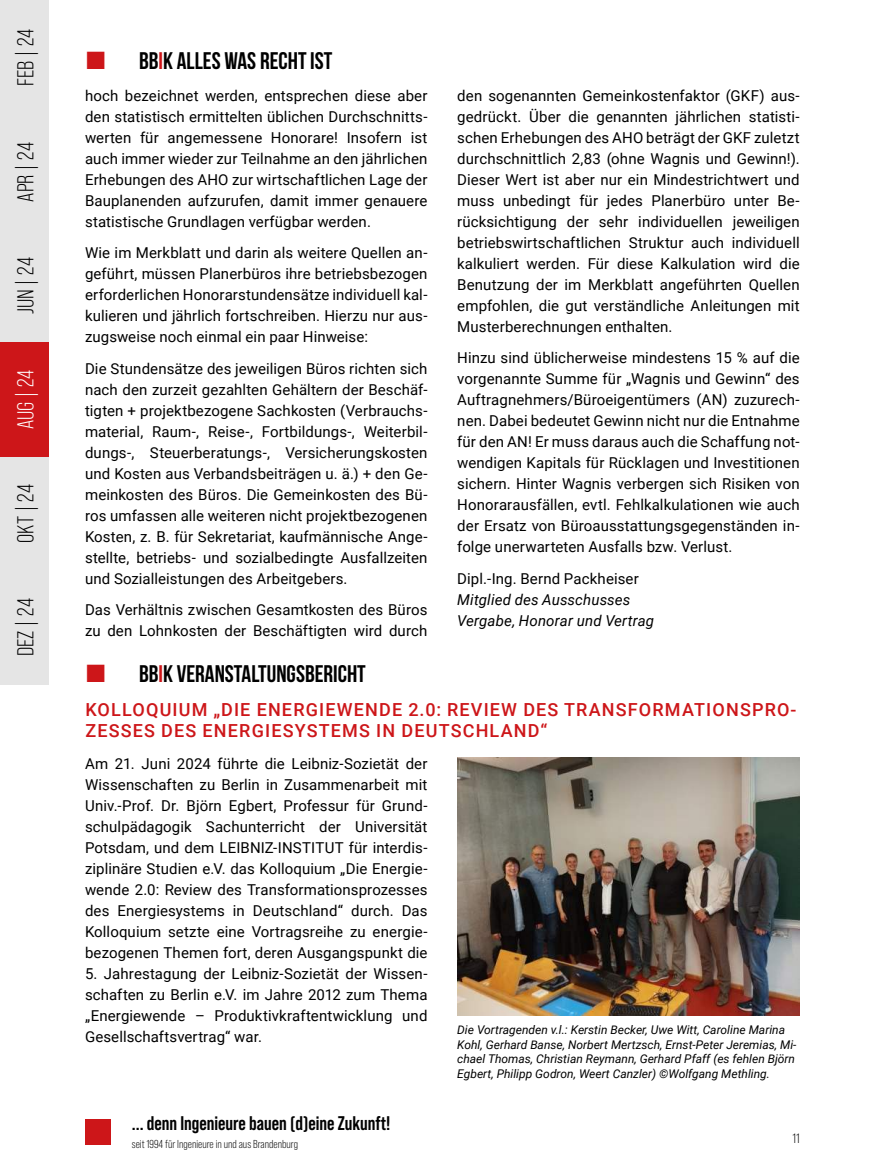
<style>
.page{position:relative;width:872px;height:1170px;background:#fff}
.page>*{position:absolute;margin:0;border:0;box-sizing:border-box;transform-origin:0 0}
.t1{font:700 24px "Bebas Neue";color:#000}
.t2{font:22.95px "Bebas Neue Pro";color:#000}
.t3{font:22.95px "Bebas Neue Pro";color:#fff}
.t4{font:700 19.8px "Bebas Neue Pro";color:#000}
.t5{font:500 18px/21.6px "Roboto";letter-spacing:.065em;color:#cd1619}
.t6{font:15px/21px "Roboto";letter-spacing:.005em;color:#000;text-align:justify}
.t7{font:italic 15px/21px "Roboto";letter-spacing:.01em;color:#000}
.t8{font:13.5px "Bebas Neue Pro";color:#000}
.t9{font:italic 12px/14.4px "Roboto";color:#000}
.t10{font:11.55px "Bebas Neue Pro";color:#000}
.s1{color:#cd1619}
</style>
<div class="page">
<div style="left:85px;top:1118px;width:26px;height:26px;background:#cd1619"></div>
<div style="left:0;top:0;width:48px;height:114px;background:#e5e5e5"></div>
<div style="left:0;top:114px;width:48px;height:115px;background:#e5e5e5"></div>
<div style="left:0;top:229px;width:48px;height:113px;background:#e5e5e5"></div>
<div style="left:0;top:342px;width:48px;height:115px;background:#cd1619"></div>
<div style="left:0;top:457px;width:48px;height:112px;background:#e5e5e5"></div>
<div style="left:0;top:569px;width:48px;height:115px;background:#e5e5e5"></div>
<img style="left:457px;top:757px;width:342px;height:257px">
<h2 class="t2" style="left:15px;top:86px;width:59px;rotate:-90deg">FEB | 24</h2>
<h2 class="t2" style="left:15px;top:201px;width:61px;rotate:-90deg">APR | 24</h2>
<h2 class="t2" style="left:15px;top:314px;width:58px;rotate:-90deg">JUN | 24</h2>
<h2 class="t3" style="left:15px;top:429px;width:61px;rotate:-90deg">AUG | 24</h2>
<h2 class="t2" style="left:15px;top:542px;width:60px;rotate:-90deg">OKT | 24</h2>
<h2 class="t2" style="left:15px;top:656px;width:59px;rotate:-90deg">DEZ | 24</h2>
<h1 class="t1" style="left:139px;top:47px;width:195px">BB<span class="s1">I</span>K ALLES WAS RECHT IST</h1>
<p class="t6" style="left:85px;top:86px;width:344px">hoch bezeichnet werden, entsprechen diese aber den statistisch ermittelten üblichen Durchschnitts&shy;werten für angemessene Honorare! Insofern ist auch immer wieder zur Teilnahme an den jährlichen Erhebungen des AHO zur wirtschaftlichen Lage der Bauplanenden aufzurufen, damit immer genauere statistische Grundlagen verfügbar werden.</p>
<p class="t6" style="left:85px;top:243px;width:344px">Wie im Merkblatt und darin als weitere Quellen an&shy;geführt, müssen Planerbüros ihre betriebsbezogen erforderlichen Honorarstundensätze individuell kal&shy;kulieren und jährlich fortschreiben. Hierzu nur aus&shy;zugsweise noch einmal ein paar Hinweise:</p>
<p class="t6" style="left:85px;top:359px;width:344px">Die Stundensätze des jeweiligen Büros richten sich nach den zurzeit gezahlten Gehältern der Beschäf&shy;tigten + projektbezogene Sachkosten (Verbrauchs&shy;material, Raum-, Reise-, Fortbildungs-, Weiterbil&shy;dungs-, Steuerberatungs-, Versicherungskosten und Kosten aus Verbandsbeiträgen u. ä.) + den Ge&shy;meinkosten des Büros. Die Gemeinkosten des Bü&shy;ros umfassen alle weiteren nicht projektbezogenen Kosten, z. B. für Sekretariat, kaufmännische Ange&shy;stellte, betriebs- und sozialbedingte Ausfallzeiten und Sozialleistungen des Arbeitgebers.</p>
<p class="t6" style="left:85px;top:600px;width:344px">Das Verhältnis zwischen Gesamtkosten des Büros zu den Lohnkosten der Beschäftigten wird durch</p>
<p class="t6" style="left:457px;top:86px;width:344px">den sogenannten Gemeinkostenfaktor (GKF) aus&shy;gedrückt. Über die genannten jährlichen statisti&shy;schen Erhebungen des AHO beträgt der GKF zuletzt durchschnittlich 2,83 (ohne Wagnis und Gewinn!).<br>Dieser Wert ist aber nur ein Mindestrichtwert und muss unbedingt für jedes Planerbüro unter Be&shy;rücksichtigung der sehr individuellen jeweiligen betriebswirtschaftlichen Struktur auch individuell kalkuliert werden. Für diese Kalkulation wird die Benutzung der im Merkblatt angeführten Quellen empfohlen, die gut verständliche Anleitungen mit Musterberechnungen enthalten.</p>
<p class="t6" style="left:457px;top:348px;width:344px">Hinzu sind üblicherweise mindestens 15 % auf die vorgenannte Summe für „Wagnis und Gewinn“ des Auftragnehmers/Büroeigentümers (AN) zuzurech&shy;nen. Dabei bedeutet Gewinn nicht nur die Entnahme für den AN! Er muss daraus auch die Schaffung not&shy;wendigen Kapitals für Rücklagen und Investitionen sichern. Hinter Wagnis verbergen sich Risiken von Honorarausfällen, evtl. Fehlkalkulationen wie auch der Ersatz von Büroausstattungsgegenständen in&shy;folge unerwarteten Ausfalls bzw. Verlust.</p>
<p class="t6" style="left:457px;top:569px;width:183px">Dipl.-Ing. Bernd Packheiser</p>
<p class="t7" style="left:457px;top:590px;width:198px">Mitglied des Ausschusses<br>Vergabe, Honorar und Vertrag</p>
<h1 class="t1" style="left:139px;top:659px;width:228px">BB<span class="s1">I</span>K VERANSTALTUNGSBERICHT</h1>
<p class="t5" style="left:85px;top:699px;width:712px">KOLLOQUIUM „DIE ENERGIEWENDE 2.0: REVIEW DES TRANSFORMATIONSPRO-<br>ZESSES DES ENERGIESYSTEMS IN DEUTSCHLAND“</p>
<p class="t6" style="left:85px;top:753px;width:344px">Am 21. Juni 2024 führte die Leibniz-Sozietät der Wissenschaften zu Berlin in Zusammenarbeit mit Univ.-Prof. Dr. Björn Egbert, Professur für Grund&shy;schulpädagogik Sachunterricht der Universität Potsdam, und dem LEIBNIZ-INSTITUT für interdis&shy;ziplinäre Studien e.V. das Kolloquium „Die Energie&shy;wende 2.0: Review des Transformationsprozesses des Energiesystems in Deutschland“ durch. Das Kolloquium setzte eine Vortragsreihe zu energie&shy;bezogenen Themen fort, deren Ausgangspunkt die</p>
<p class="t6" style="left:85px;top:963px;width:344px">5. Jahrestagung der Leibniz-Sozietät der Wissen&shy;schaften zu Berlin e.V. im Jahre 2012 zum Thema „Energiewende – Produktivkraftentwicklung und Gesellschaftsvertrag“ war.</p>
<p class="t9" style="left:457px;top:1023px;width:341px">Die Vortragenden v.l.: Kerstin Becker, Uwe Witt, Caroline Marina Kohl, Gerhard Banse, Norbert Mertzsch, Ernst-Peter Jeremias, Mi&shy;chael Thomas, Christian Reymann, Gerhard Pfaff (es fehlen Björn Egbert, Philipp Godron, Weert Canzler) ©Wolfgang Methling.</p>
<h3 class="t4" style="left:132px;top:1115px;width:260px">... denn Ingenieure bauen (d)eine Zukunft!</h3>
<p class="t10" style="left:132px;top:1139px;width:168px">seit 1994 für Ingenieure in und aus Brandenburg</p>
<p class="t8" style="left:792px;top:1130px;width:9px">11</p>
</div>
